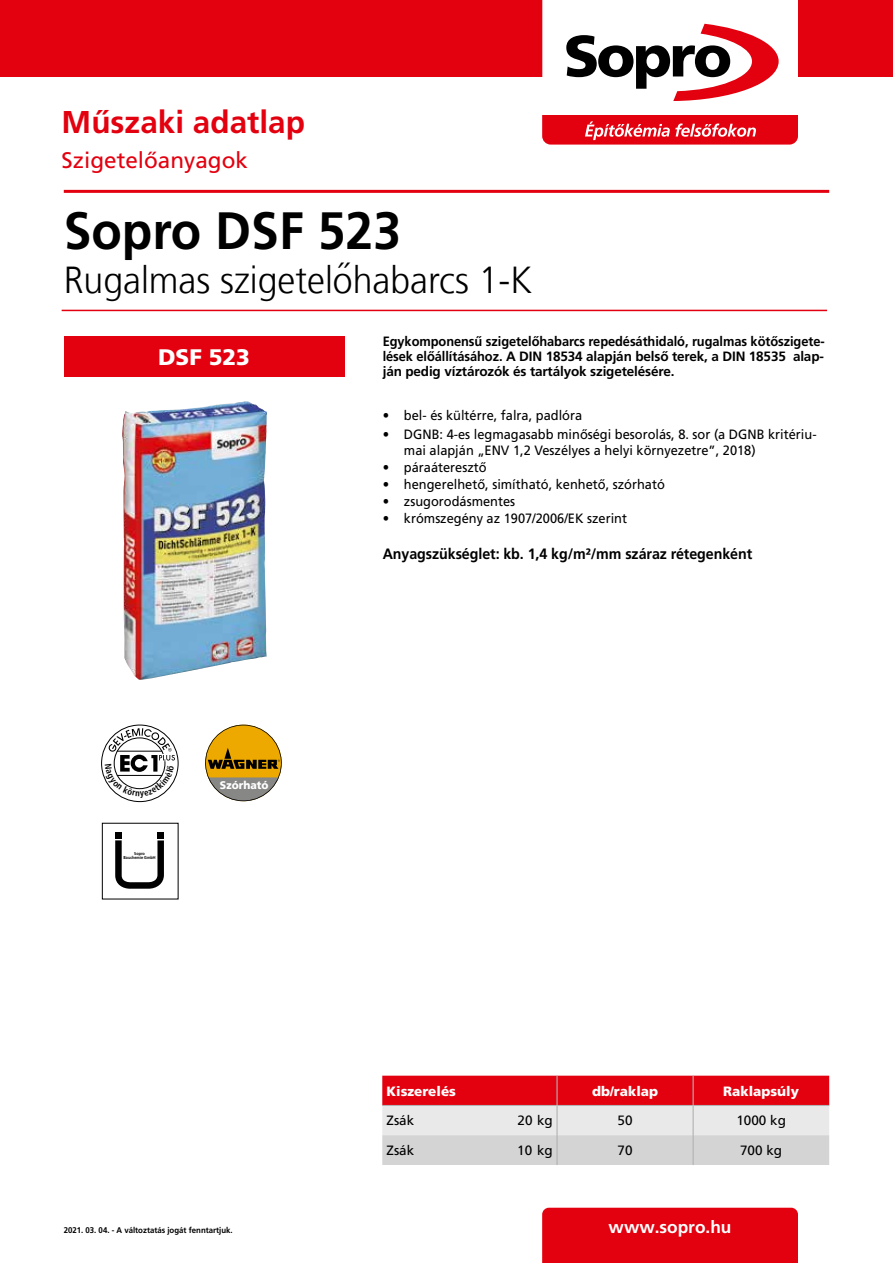
<style>
.page{position:relative;width:893px;height:1263px;background:#fff}
.page>*{position:absolute;margin:0;border:0;box-sizing:border-box;transform-origin:0 0}
.t1{font:700 52.5px "Sto Frutiger";color:#000;scale:.95 1}
.t2{font:300 37.5px "Sto Frutiger";color:#000;scale:.95 1}
.t3{font:700 31.5px "Sto Frutiger";color:#e3000f}
.t4{font:22.5px "Sto Frutiger";color:#e3000f}
.t5{font:900 22.5px "Sto Frutiger";color:#fff}
.t6{font:700 17.25px "Sto Frutiger";color:#fff}
.t7{font:700 15px "Sto Frutiger";letter-spacing:-.005em;color:#000;scale:.95 1}
.t8{font:13.5px/16.5px "Sto Frutiger";color:#000;scale:.95 1}
.t9{font:700 13.5px/14.9px "Sto Frutiger";letter-spacing:-.01em;color:#000;text-align:justify;scale:.95 1}
.t10{font:13.5px "Sto Frutiger";color:#000}
.t11{font:900 13.5px "Sto Frutiger";color:#fff}
.t12{font:900 11.1px "Sto Frutiger";color:#fff;scale:.95 1}
.t13{font:700 8.25px "Sto Frutiger";color:#000;scale:.95 1}
.t14{font:700 4.2px/4.3px "Sto Frutiger";color:#000;text-align:center;scale:.9 1}
</style>
<div class="page">
<div style="left:0;top:0;width:893px;height:77px;background:#e3000f"></div>
<div style="left:542px;top:1208px;width:256px;height:55px;background:#e3000f"></div>
<svg style="left:542px;top:0;width:256px;height:145px"></svg>
<hr style="left:64px;top:190px;width:765px;height:3px;background:#e3000f">
<hr style="left:62px;top:310px;width:765px;height:1px;background:#e3000f">
<div style="left:64px;top:336px;width:280px;height:40px;background:#e3000f"></div>
<svg style="left:382px;top:1076px;width:447px;height:89px;background:#df959a"></svg>
<hr style="left:556px;top:1105px;width:2px;height:30px;background:#b1b2b3">
<hr style="left:693px;top:1105px;width:1px;height:30px;background:#b1b2b3">
<hr style="left:556px;top:1135px;width:2px;height:30px;background:#b1b2b3">
<hr style="left:693px;top:1135px;width:1px;height:30px;background:#b1b2b3">
<img style="left:122px;top:402px;width:145px;height:278px">
<svg style="left:205px;top:725px;width:77px;height:76px"></svg>
<svg style="left:115px;top:840px;width:49px;height:49px"></svg>
<div style="left:115px;top:832px;width:7px;height:6px;background:#000"></div>
<div style="left:157px;top:832px;width:7px;height:6px;background:#000"></div>
<svg style="left:102px;top:726px;width:75px;height:75px"></svg>
<h3 class="t3" style="left:62px;top:104px;width:245px">Műszaki adatlap</h3>
<h3 class="t4" style="left:62px;top:147px;width:188px">Szigetelőanyagok</h3>
<h1 class="t1" style="left:64px;top:200px;width:357px">Sopro DSF 523</h1>
<h2 class="t2" style="left:64px;top:258px;width:495px">Rugalmas szigetelőhabarcs 1-K</h2>
<h3 class="t5" style="left:158px;top:343px;width:93px">DSF 523</h3>
<p class="t14" style="left:124px;top:851px;width:37px">Sopro<br>Bauchemie GmbH</p>
<p class="t12" style="left:220px;top:778px;width:53px">Szórható</p>
<p class="t13" style="left:64px;top:1225px;width:179px">2021. 03. 04. - A változtatás jogát fenntartjuk.</p>
<p class="t9" style="left:383px;top:334px;width:467px">Egykomponensű szigetelőhabarcs repedésáthidaló, rugalmas kötőszigete&shy;lések előállításához. A DIN 18534 alapján belső terek, a DIN 18535 alap&shy;ján pedig víztározók és tartályok szigetelésére.</p>
<p class="t8" style="left:383px;top:407px;width:211px">• bel- és kültérre, falra, padlóra</p>
<p class="t8" style="left:404px;top:426px;width:436px;text-indent:-21px">• DGNB: 4-es legmagasabb minőségi besorolás, 8. sor (a DGNB kritériu&shy;mai alapján „ENV 1,2 Veszélyes a helyi környezetre”, 2018)</p>
<p class="t8" style="left:383px;top:460px;width:111px">• páraáteresztő</p>
<p class="t8" style="left:383px;top:476px;width:298px">• hengerelhető, simítható, kenhető, szórható</p>
<p class="t8" style="left:383px;top:493px;width:141px">• zsugorodásmentes</p>
<p class="t8" style="left:383px;top:510px;width:259px">• krómszegény az 1907/2006/EK szerint</p>
<p class="t7" style="left:383px;top:545px;width:390px">Anyagszükséglet: kb. 1,4 kg/m²/mm száraz rétegenként</p>
<p class="t11" style="left:387px;top:1083px;width:71px">Kiszerelés</p>
<p class="t11" style="left:592px;top:1083px;width:68px">db/raklap</p>
<p class="t11" style="left:723px;top:1083px;width:77px">Raklapsúly</p>
<p class="t10" style="left:387px;top:1113px;width:29px">Zsák</p>
<p class="t10" style="left:518px;top:1113px;width:37px">20 kg</p>
<p class="t10" style="left:618px;top:1113px;width:17px">50</p>
<p class="t10" style="left:736px;top:1113px;width:51px">1000 kg</p>
<p class="t10" style="left:386px;top:1142px;width:29px">Zsák</p>
<p class="t10" style="left:517px;top:1142px;width:37px">10 kg</p>
<p class="t10" style="left:618px;top:1142px;width:17px">70</p>
<p class="t10" style="left:740px;top:1142px;width:44px">700 kg</p>
<p class="t6" style="left:609px;top:1217px;width:124px">www.sopro.hu</p>
</div>
